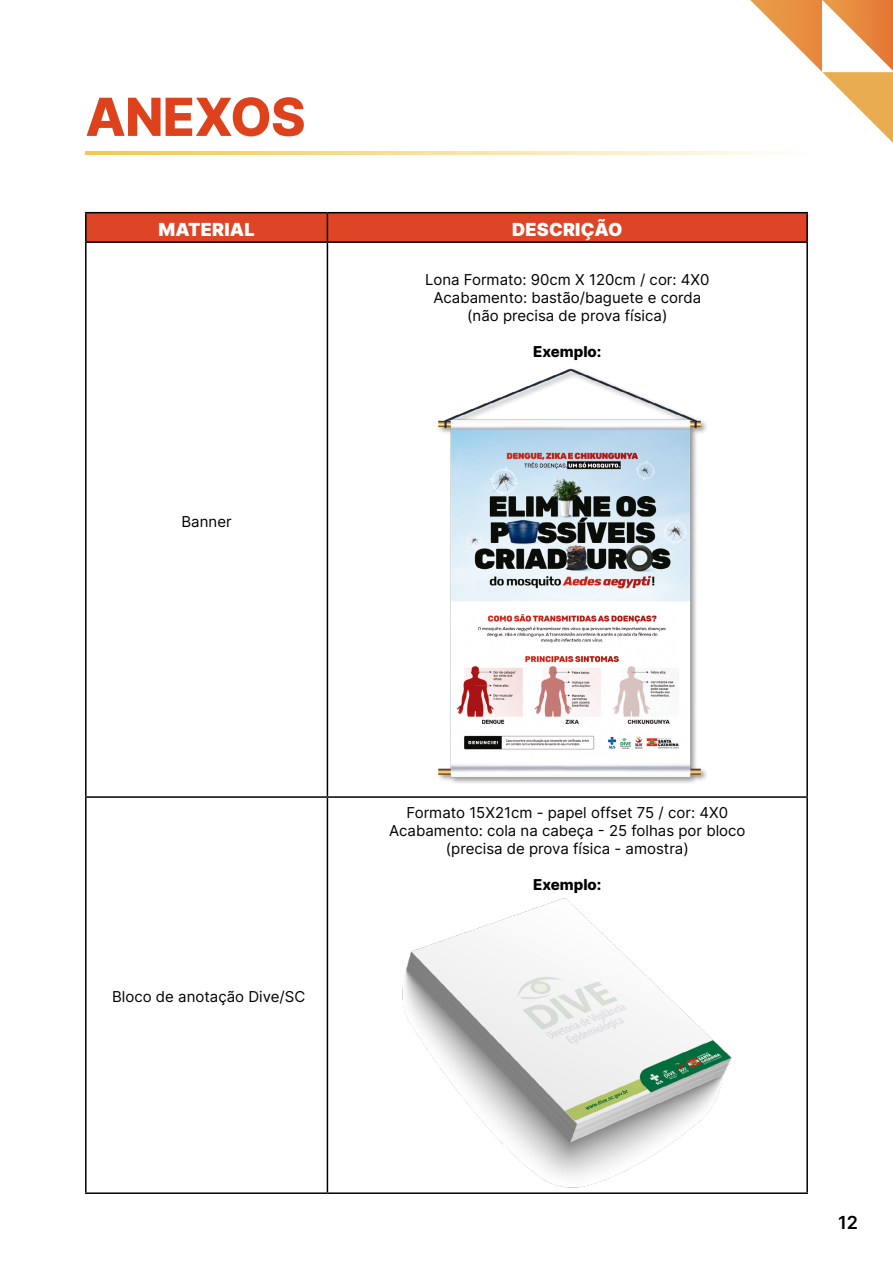
<style>
.page{position:relative;width:893px;height:1263px;background:#fff}
.page>*{position:absolute;margin:0;border:0;box-sizing:border-box;transform-origin:0 0}
.t1{font:800 52.5px "Inter";letter-spacing:-.015em;color:#de421c}
.t2{font:900 18px "Inter";letter-spacing:.01em;color:#fff}
.t3{font:600 18px "Inter";color:#000}
.t4{font:15px/18px "Inter";color:#000;text-align:center}
.t5{font:800 15px "Inter";color:#000}
</style>
<div class="page">
<hr style="left:85px;top:798px;width:2px;height:394px;background:#000">
<hr style="left:327px;top:798px;width:1px;height:394px;background:#000">
<hr style="left:806px;top:798px;width:2px;height:394px;background:#000">
<hr style="left:85px;top:1192px;width:242px;height:2px;background:#000">
<hr style="left:327px;top:1192px;width:481px;height:2px;background:#000">
<img style="left:85px;top:0;width:808px;height:1183px">
<h1 class="t1" style="left:85px;top:79px;width:222px">ANEXOS</h1>
<p class="t2" style="left:158px;top:216px;width:98px">MATERIAL</p>
<p class="t2" style="left:512px;top:216px;width:112px">DESCRIÇÃO</p>
<p class="t4" style="left:182px;top:512px;width:52px">Banner</p>
<p class="t4" style="left:425px;top:270px;width:286px">Lona Formato: 90cm X 120cm / cor: 4X0<br>Acabamento: bastão/baguete e corda (não precisa de prova física)</p>
<p class="t5" style="left:533px;top:341px;width:70px">Exemplo:</p>
<p class="t4" style="left:112px;top:987px;width:195px">Bloco de anotação Dive/SC</p>
<p class="t4" style="left:389px;top:803px;width:358px">Formato 15X21cm - papel offset 75 / cor: 4X0<br>Acabamento: cola na cabeça - 25 folhas por bloco (precisa de prova física - amostra)</p>
<p class="t5" style="left:533px;top:873px;width:70px">Exemplo:</p>
<p class="t3" style="left:838px;top:1209px;width:21px">12</p>
</div>
